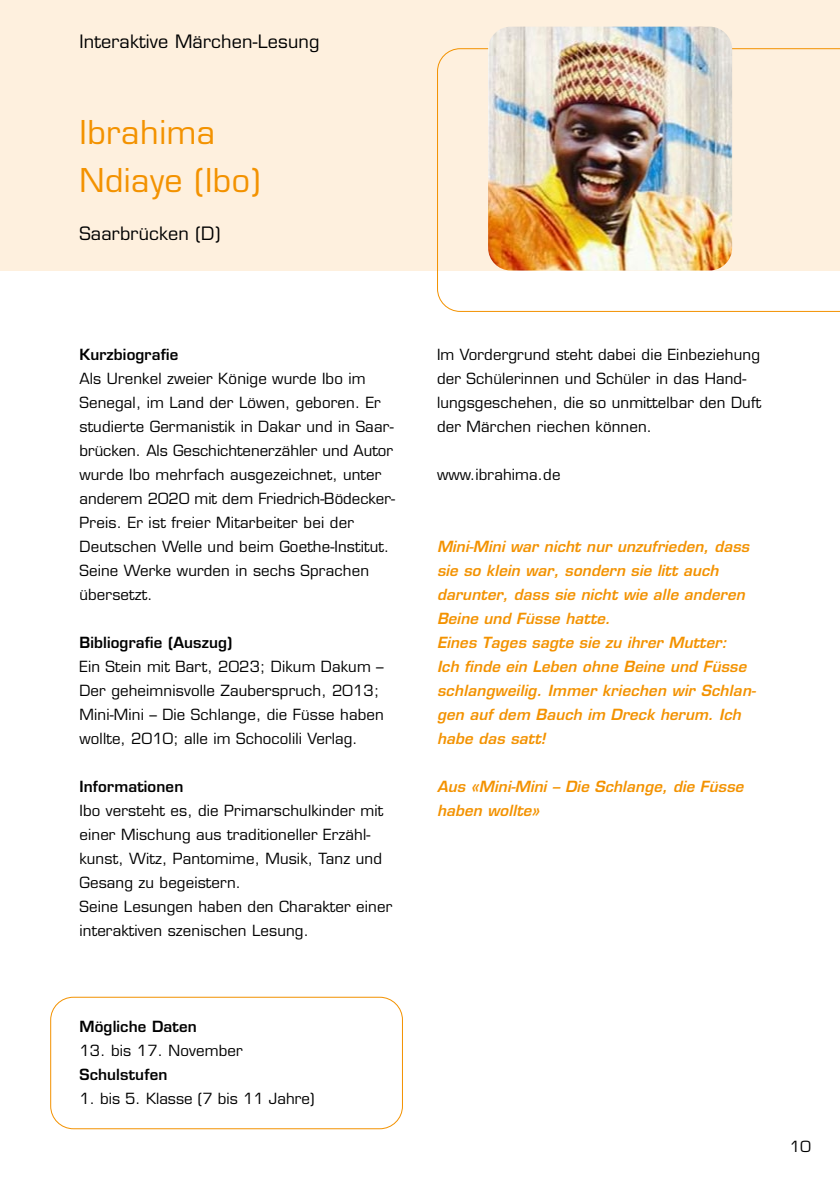
<style>
.page{position:relative;width:840px;height:1191px;background:#fff}
.page>*{position:absolute;margin:0;border:0;box-sizing:border-box;transform-origin:0 0}
.t1{font:32px/48px "Eurostile LT";letter-spacing:.015em;color:#f39200}
.t2{font:18px "Eurostile LT";letter-spacing:.01em;color:#000}
.t3{font:15px/24px "Eurostile LT";letter-spacing:.01em;color:#000}
.t4{font:italic 600 15px/24px "Eurostile LT";letter-spacing:.01em;color:#f39200}
.t5{font:600 15px "Eurostile LT";letter-spacing:.01em;color:#000}
</style>
<div class="page">
<div style="left:0;top:0;width:839px;height:270px;background:#fef0de"></div>
<svg style="left:437px;top:48px;width:402px;height:264px"></svg>
<div style="left:50px;top:996px;width:353px;height:133px;border:1px solid #f39200;border-radius:23px"></div>
<img style="left:488px;top:27px;width:243px;height:243px">
<p class="t2" style="left:79px;top:31px;width:241px">Interaktive Märchen-Lesung</p>
<h1 class="t1" style="left:79px;top:109px;width:182px">Ibrahima<br>Ndiaye (Ibo)</h1>
<p class="t2" style="left:79px;top:223px;width:142px">Saarbrücken (D)</p>
<p class="t5" style="left:79px;top:345px;width:100px">Kurzbiografie</p>
<p class="t3" style="left:79px;top:367px;width:317px">Als Urenkel zweier Könige wurde Ibo im Senegal, im Land der Löwen, geboren. Er studierte Germanistik in Dakar und in Saar&shy;brücken. Als Geschichtenerzähler und Autor wurde Ibo mehrfach ausgezeichnet, unter anderem 2020 mit dem Friedrich-Bödecker-Preis. Er ist freier Mitarbeiter bei der Deutschen Welle und beim Goethe-Institut.<br>Seine Werke wurden in sechs Sprachen übersetzt.</p>
<p class="t5" style="left:79px;top:633px;width:154px">Bibliografie (Auszug)</p>
<p class="t3" style="left:79px;top:655px;width:306px">Ein Stein mit Bart, 2023; Dikum Dakum – Der geheimnisvolle Zauberspruch, 2013; Mini-Mini – Die Schlange, die Füsse haben wollte, 2010; alle im Schocolili Verlag.</p>
<p class="t5" style="left:79px;top:777px;width:105px">Informationen</p>
<p class="t3" style="left:79px;top:799px;width:314px">Ibo versteht es, die Primarschulkinder mit einer Mischung aus traditioneller Erzähl&shy;kunst, Witz, Pantomime, Musik, Tanz und Gesang zu begeistern.<br>Seine Lesungen haben den Charakter einer interaktiven szenischen Lesung.</p>
<p class="t5" style="left:79px;top:1017px;width:119px">Mögliche Daten</p>
<p class="t3" style="left:79px;top:1039px;width:165px">13. bis 17. November</p>
<p class="t5" style="left:79px;top:1065px;width:89px">Schulstufen</p>
<p class="t3" style="left:79px;top:1087px;width:236px">1. bis 5. Klasse (7 bis 11 Jahre)</p>
<p class="t3" style="left:437px;top:343px;width:325px">Im Vordergrund steht dabei die Einbeziehung der Schülerinnen und Schüler in das Hand&shy;lungsgeschehen, die so unmittelbar den Duft der Märchen riechen können.</p>
<p class="t3" style="left:437px;top:463px;width:125px">www.ibrahima.de</p>
<p class="t4" style="left:437px;top:534px;width:320px">Mini-Mini war nicht nur unzufrieden, dass sie so klein war, sondern sie litt auch darunter, dass sie nicht wie alle anderen Beine und Füsse hatte.<br>Eines Tages sagte sie zu ihrer Mutter:<br>Ich finde ein Leben ohne Beine und Füsse schlangweilig. Immer kriechen wir Schlan&shy;gen auf dem Bauch im Dreck herum. Ich habe das satt!</p>
<p class="t4" style="left:437px;top:774px;width:308px">Aus «Mini-Mini – Die Schlange, die Füsse haben wollte»</p>
<p class="t3" style="left:789px;top:1135px;width:22px">10</p>
</div>
